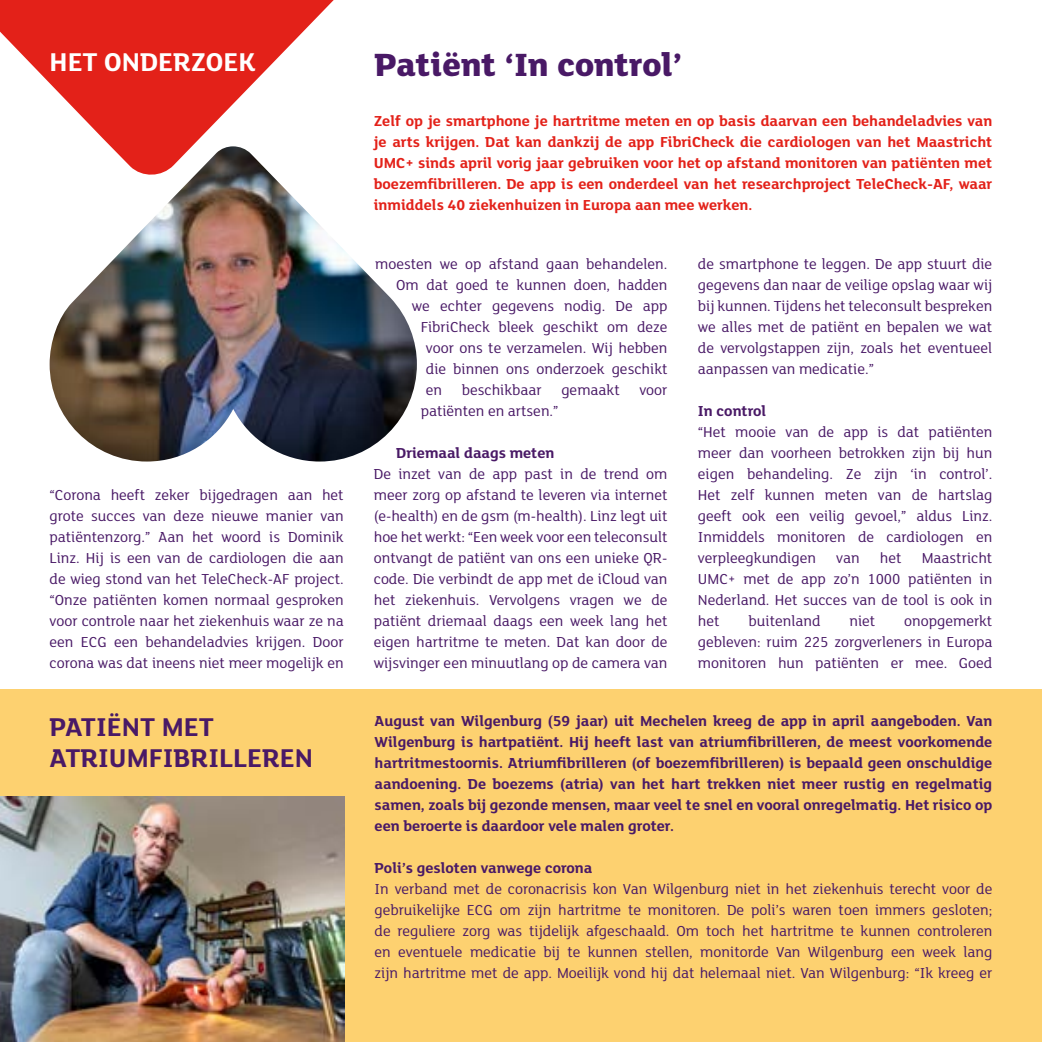
<style>
.page{position:relative;width:1042px;height:1042px;background:#fff}
.page>*{position:absolute;margin:0;border:0;box-sizing:border-box;transform-origin:0 0}
.t1{font:800 35px "FS Lola";color:#491966}
.t2{font:700 28px/31.5px "FS Lola";color:#491966}
.t3{font:700 28px "FS Lola";color:#fff}
.t4{font:15.75px/21px "FS Lola";color:#491966;text-align:justify}
.t5{font:700 15.75px/21px "FS Lola";color:#491966;text-align:justify}
.t6{font:700 15.75px/21px "FS Lola";color:#e32119;text-align:justify}
</style>
<div class="page">
<svg style="left:0;top:0;width:334px;height:146px;fill:#e32119"></svg>
<img style="left:50px;top:146px;width:367px;height:315px">
<div style="left:0;top:689px;width:1042px;height:353px;background:#fdd170"></div>
<img style="left:0;top:796px;width:344px;height:246px">
<h2 class="t3" style="left:50px;top:42px;width:207px">HET ONDERZOEK</h2>
<h1 class="t1" style="left:375px;top:40px;width:309px">Patiënt ‘In control’</h1>
<p class="t6" style="left:374px;top:110px;width:620px">Zelf op je smartphone je hartritme meten en op basis daarvan een behandeladvies van je arts krijgen. Dat kan dankzij de app FibriCheck die cardiologen van het Maastricht UMC+ sinds april vorig jaar gebruiken voor het op afstand monitoren van patiënten met boezemfibrilleren. De app is een onderdeel van het researchproject TeleCheck-AF, waar inmiddels 40 ziekenhuizen in Europa aan mee werken.</p>
<p class="t4" style="left:50px;top:483px;width:296px">“Corona heeft zeker bijgedragen aan het grote succes van deze nieuwe manier van patiëntenzorg.” Aan het woord is Dominik Linz. Hij is een van de cardiologen die aan de wieg stond van het TeleCheck-AF project. “Onze patiënten komen normaal gesproken voor controle naar het ziekenhuis waar ze na een ECG een behandeladvies krijgen. Door corona was dat ineens niet meer mogelijk en</p>
<h2 class="t2" style="left:50px;top:709px;width:265px">PATIËNT MET<br>ATRIUMFIBRILLEREN</h2>
<p class="t4" style="left:375px;top:252px;width:294px">moesten we op afstand gaan behandelen.</p>
<p class="t4" style="left:396px;top:273px;width:273px">Om dat goed te kunnen doen, hadden</p>
<p class="t4" style="left:412px;top:294px;width:257px">we echter gegevens nodig. De app</p>
<p class="t4" style="left:421px;top:315px;width:248px">FibriCheck bleek geschikt om deze</p>
<p class="t4" style="left:426px;top:336px;width:243px">voor ons te verzamelen. Wij hebben</p>
<p class="t4" style="left:426px;top:357px;width:243px">die binnen ons onderzoek geschikt</p>
<p class="t4" style="left:426px;top:378px;width:243px">en beschikbaar gemaakt voor</p>
<p class="t4" style="left:421px;top:399px;width:139px">patiënten en artsen.”</p>
<p class="t5" style="left:396px;top:441px;width:160px">Driemaal daags meten</p>
<p class="t4" style="left:374px;top:462px;width:295px">De inzet van de app past in de trend om meer zorg op afstand te leveren via internet (e-health) en de gsm (m-health). Linz legt uit hoe het werkt: “Een week voor een teleconsult ontvangt de patiënt van ons een unieke QR&shy;code. Die verbindt de app met de iCloud van het ziekenhuis. Vervolgens vragen we de patiënt driemaal daags een week lang het eigen hartritme te meten. Dat kan door de wijsvinger een minuutlang op de camera van</p>
<p class="t4" style="left:698px;top:252px;width:296px">de smartphone te leggen. De app stuurt die gegevens dan naar de veilige opslag waar wij bij kunnen. Tijdens het teleconsult bespreken we alles met de patiënt en bepalen we wat de vervolgstappen zijn, zoals het eventueel aanpassen van medicatie.”</p>
<p class="t5" style="left:698px;top:399px;width:70px">In control</p>
<p class="t4" style="left:698px;top:420px;width:296px">“Het mooie van de app is dat patiënten meer dan voorheen betrokken zijn bij hun eigen behandeling. Ze zijn ‘in control’.<br>Het zelf kunnen meten van de hartslag geeft ook een veilig gevoel,” aldus Linz.<br>Inmiddels monitoren de cardiologen en verpleegkundigen</p>
<p class="t4" style="left:698px;top:546px;width:296px;text-indent:224px">Maastricht UMC+ met de app zo’n 1000 patiënten in Nederland. Het succes van de tool is ook in het</p>
<p class="t4" style="left:836px;top:546px;width:25px">van</p>
<p class="t4" style="left:880px;top:546px;width:23px">het</p>
<p class="t4" style="left:698px;top:609px;width:296px;text-indent:206px">onopgemerkt gebleven: ruim 225 zorgverleners in Europa monitoren hun patiënten er mee. Goed</p>
<p class="t4" style="left:748px;top:609px;width:73px">buitenland</p>
<p class="t4" style="left:849px;top:609px;width:27px">niet</p>
<p class="t5" style="left:375px;top:710px;width:619px">August van Wilgenburg (59 jaar) uit Mechelen kreeg de app in april aangeboden. Van Wilgenburg is hartpatiënt. Hij heeft last van atriumfibrilleren, de meest voorkomende hartritmestoornis. Atriumfibrilleren (of boezemfibrilleren) is bepaald geen onschuldige aandoening. De boezems (atria) van het hart trekken niet meer rustig en regelmatig samen, zoals bij gezonde mensen, maar veel te snel en vooral onregelmatig. Het risico op een beroerte is daardoor vele malen groter.</p>
<p class="t5" style="left:375px;top:857px;width:219px">Poli’s gesloten vanwege corona</p>
<p class="t4" style="left:375px;top:878px;width:619px">In verband met de coronacrisis kon Van Wilgenburg niet in het ziekenhuis terecht voor de gebruikelijke ECG om zijn hartritme te monitoren. De poli’s waren toen immers gesloten; de reguliere zorg was tijdelijk afgeschaald. Om toch het hartritme te kunnen controleren en eventuele medicatie bij te kunnen stellen, monitorde Van Wilgenburg een week lang zijn hartritme met de app. Moeilijk vond hij dat helemaal niet. Van Wilgenburg: “Ik kreeg er</p>
</div>
